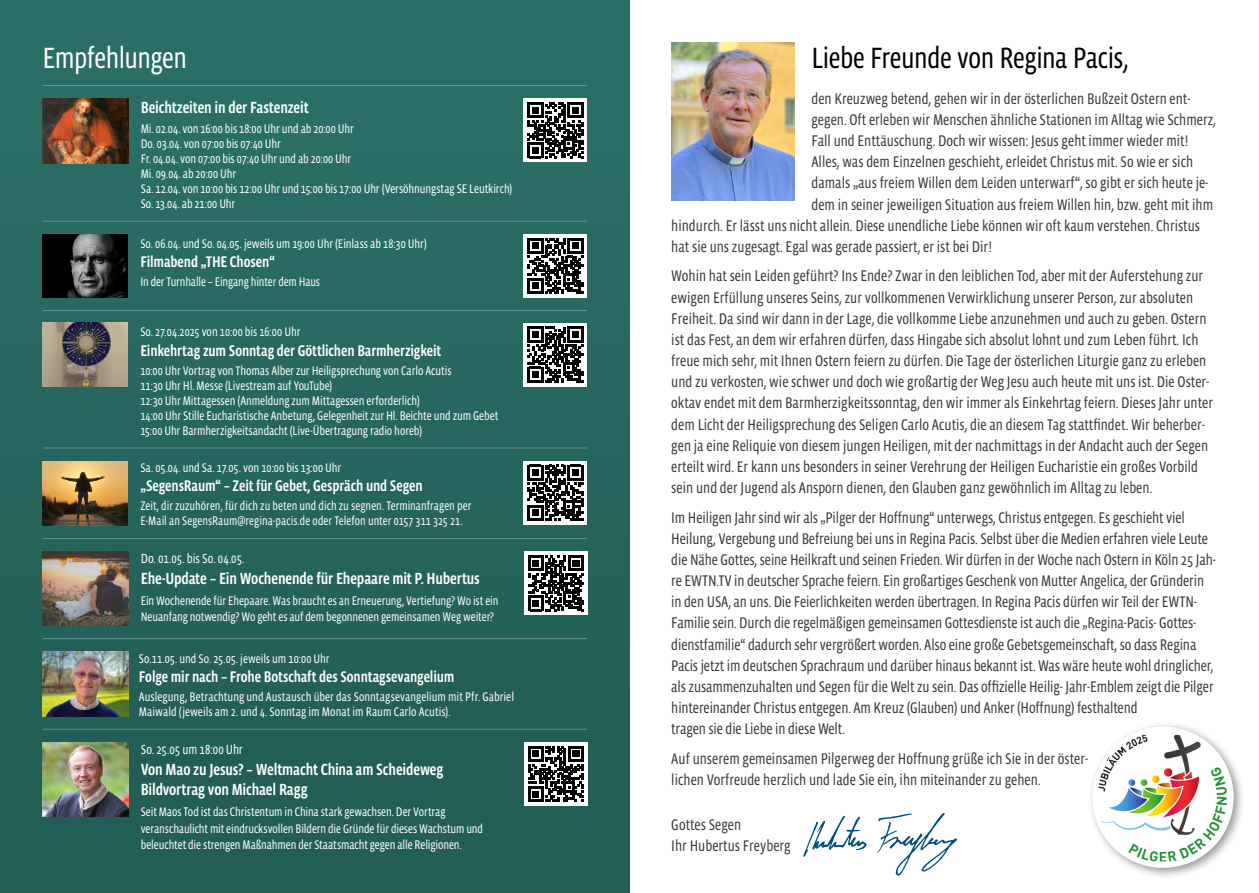
<style>
.page{position:relative;width:1259px;height:893px;background:#fff}
.page>*{position:absolute;margin:0;border:0;box-sizing:border-box;transform-origin:0 0}
.t1{font:30px "Vista Sans Nar OTCE";letter-spacing:-.015em;color:#000}
.t2{font:30px "Vista Sans Nar OTCE";letter-spacing:-.02em;color:#fff}
.Absatzformat_1{font:500 16.5px "Vista Sans Nar OTCE";letter-spacing:-.01em;color:#fff}
.t3{font:15.75px/21.1px "Vista Sans Nar OTCE";color:#3b3b3a}
.Absatzformat_1-2{font:500 15.75px "Vista Sans Nar OTCE";letter-spacing:-.01em;color:#fff}
.Absatzformat_1-3{font:13.5px "Vista Sans Nar OTCE";letter-spacing:-.005em;color:#fff}
.Absatzformat_1-4{font:12.75px/15px "Vista Sans Nar OTCE";letter-spacing:-.005em;color:#fff}
</style>
<div class="page">
<div style="left:0;top:0;width:629px;height:893px;background:#2b6e66"></div>
<div style="left:0;top:153px;width:629px;height:740px;background:#235e56"></div>
<img style="left:43px;top:99px;width:85px;height:64px">
<hr style="left:43px;top:221px;width:544px;height:1px;background:#fff">
<hr style="left:43px;top:85px;width:544px;height:1px;background:#fff">
<hr style="left:43px;top:310px;width:544px;height:1px;background:#fff">
<hr style="left:43px;top:448px;width:544px;height:1px;background:#fff">
<hr style="left:43px;top:538px;width:544px;height:1px;background:#fff">
<hr style="left:43px;top:638px;width:544px;height:1px;background:#fff">
<hr style="left:43px;top:729px;width:544px;height:1px;background:#fff">
<div style="left:524px;top:461px;width:63px;height:63px;background:#fff"></div>
<svg style="left:527px;top:465px;width:56px;height:56px"></svg>
<img style="left:43px;top:461px;width:85px;height:64px">
<div style="left:524px;top:552px;width:63px;height:63px;background:#fff"></div>
<svg style="left:528px;top:555px;width:56px;height:56px"></svg>
<img style="left:43px;top:552px;width:85px;height:73px">
<div style="left:524px;top:742px;width:63px;height:63px;background:#fff"></div>
<svg style="left:528px;top:746px;width:56px;height:56px"></svg>
<img style="left:43px;top:742px;width:85px;height:74px">
<img style="left:671px;top:43px;width:123px;height:157px">
<svg style="left:803px;top:816px;width:63px;height:41px"></svg>
<svg style="left:877px;top:813px;width:80px;height:63px"></svg>
<div style="left:524px;top:234px;width:63px;height:63px;background:#fff"></div>
<svg style="left:527px;top:238px;width:56px;height:56px"></svg>
<img style="left:43px;top:234px;width:85px;height:63px">
<div style="left:524px;top:323px;width:63px;height:63px;background:linear-gradient(to right,#fff,#fff)"></div>
<svg style="left:527px;top:327px;width:56px;height:55px;background:#555"></svg>
<img style="left:43px;top:323px;width:85px;height:63px">
<img style="left:43px;top:652px;width:85px;height:64px">
<div style="left:1086px;top:721px;width:159px;height:159px;background:#000;opacity:.4"></div>
<div style="left:1092px;top:727px;width:141px;height:141px;background:#fff;border-radius:50%"></div>
<img style="left:1226px;top:827px;width:1px;height:23px">
<img style="left:1098px;top:735px;width:128px;height:126px">
<div style="left:524px;top:99px;width:63px;height:63px;background:#fff"></div>
<svg style="left:527px;top:102px;width:56px;height:56px"></svg>
<p class="t2" style="left:43px;top:41px;width:146px">Empfehlungen</p>
<p class="Absatzformat_1" style="left:141px;top:98px;width:169px">Beichtzeiten in der Fastenzeit</p>
<p class="Absatzformat_1-4" style="left:141px;top:122px;width:373px">Mi. 02.04. von 16:00 bis 18:00 Uhr und ab 20:00 Uhr<br>Do. 03.04. von 07:00 bis 07:40 Uhr<br>Fr. 04.04. von 07:00 bis 07:40 Uhr und ab 20:00 Uhr<br>Mi. 09.04. ab 20:00 Uhr<br>Sa. 12.04. von 10:00 bis 12:00 Uhr und 15:00 bis 17:00 Uhr (Versöhnungstag SE Leutkirch)<br>So. 13.04. ab 21:00 Uhr</p>
<p class="Absatzformat_1-4" style="left:140px;top:236px;width:288px">So. 06.04. und So. 04.05. jeweils um 19:00 Uhr (Einlass ab 18:30 Uhr)</p>
<p class="Absatzformat_1-2" style="left:140px;top:253px;width:136px">Filmabend „THE Chosen“</p>
<p class="Absatzformat_1-4" style="left:140px;top:274px;width:181px">In der Turnhalle – Eingang hinter dem Haus</p>
<p class="Absatzformat_1-4" style="left:140px;top:324px;width:162px">So. 27.04.2025 von 10:00 bis 16:00 Uhr</p>
<p class="Absatzformat_1-2" style="left:140px;top:341px;width:302px">Einkehrtag zum Sonntag der Göttlichen Barmherzigkeit</p>
<p class="Absatzformat_1-4" style="left:140px;top:363px;width:359px">10:00 Uhr Vortrag von Thomas Alber zur Heiligsprechung von Carlo Acutis<br>11:30 Uhr Hl. Messe (Livestream auf YouTube)<br>12:30 Uhr Mittagessen (Anmeldung zum Mittagessen erforderlich)<br>14:00 Uhr Stille Eucharistische Anbetung, Gelegenheit zur Hl. Beichte und zum Gebet 15:00 Uhr Barmherzigkeitsandacht (Live-Übertragung radio horeb)</p>
<p class="Absatzformat_1-4" style="left:140px;top:460px;width:202px">Sa. 05.04. und Sa. 17.05. von 10:00 bis 13:00 Uhr</p>
<p class="Absatzformat_1-2" style="left:140px;top:477px;width:284px">„SegensRaum“ – Zeit für Gebet, Gespräch und Segen</p>
<p class="Absatzformat_1-4" style="left:140px;top:499px;width:332px">Zeit, dir zuzuhören, für dich zu beten und dich zu segnen. Terminanfragen per<br>E-Mail an SegensRaum@regina-pacis.de oder Telefon unter 0157 311 325 21.</p>
<p class="Absatzformat_1-3" style="left:141px;top:551px;width:105px">Do. 01.05. bis So. 04.05.</p>
<p class="Absatzformat_1" style="left:141px;top:569px;width:341px">Ehe-Update – Ein Wochenende für Ehepaare mit P. Hubertus</p>
<p class="Absatzformat_1-4" style="left:141px;top:592px;width:359px;line-height:16.5px">Ein Wochenende für Ehepaare. Was braucht es an Erneuerung, Vertiefung? Wo ist ein<br>Neuanfang notwendig? Wo geht es auf dem begonnenen gemeinsamen Weg weiter?</p>
<p class="Absatzformat_1-4" style="left:139px;top:651px;width:192px">So.11.05. und So. 25.05. jeweils um 10:00 Uhr</p>
<p class="Absatzformat_1-2" style="left:139px;top:667px;width:317px">Folge mir nach – Frohe Botschaft des Sonntagsevangelium</p>
<p class="Absatzformat_1-4" style="left:139px;top:689px;width:376px">Auslegung, Betrachtung und Austausch über das Sonntagsevangelium mit Pfr. Gabriel<br>Maiwald (jeweils am 2. und 4. Sonntag im Monat im Raum Carlo Acutis).</p>
<p class="Absatzformat_1-3" style="left:141px;top:742px;width:104px">So. 25.05 um 18:00 Uhr</p>
<p class="Absatzformat_1" style="left:141px;top:760px;width:304px">Von Mao zu Jesus? – Weltmacht China am Scheideweg</p>
<p class="Absatzformat_1" style="left:141px;top:780px;width:168px">Bildvortrag von Michael Ragg</p>
<p class="Absatzformat_1-4" style="left:141px;top:803px;width:344px;line-height:16.5px">Seit Maos Tod ist das Christentum in China stark gewachsen. Der Vortrag veranschaulicht mit eindrucksvollen Bildern die Gründe für dieses Wachstum und beleuchtet die strengen Maßnahmen der Staatsmacht gegen alle Religionen.</p>
<p class="t1" style="left:811px;top:41px;width:319px">Liebe Freunde von Regina Pacis,</p>
<p class="t3" style="left:811px;top:88px;width:380px">den Kreuzweg betend, gehen wir in der österlichen Bußzeit Ostern ent-</p>
<p class="t3" style="left:811px;top:109px;width:406px">gegen. Oft erleben wir Menschen ähnliche Stationen im Alltag wie Schmerz,</p>
<p class="t3" style="left:811px;top:130px;width:378px">Fall und Enttäuschung. Doch wir wissen: Jesus geht immer wieder mit!</p>
<p class="t3" style="left:811px;top:151px;width:383px">Alles, was dem Einzelnen geschieht, erleidet Christus mit. So wie er sich</p>
<p class="t3" style="left:811px;top:172px;width:398px">damals „aus freiem Willen dem Leiden unterwarf“, so gibt er sich heute je-</p>
<p class="t3" style="left:811px;top:193px;width:403px">dem in seiner jeweiligen Situation aus freiem Willen hin, bzw. geht mit ihm</p>
<p class="t3" style="left:671px;top:215px;width:530px">hindurch. Er lässt uns nicht allein. Diese unendliche Liebe können wir oft kaum verstehen. Christus</p>
<p class="t3" style="left:671px;top:236px;width:322px">hat sie uns zugesagt. Egal was gerade passiert, er ist bei Dir!</p>
<p class="t3" style="left:671px;top:265px;width:543px">Wohin hat sein Leiden geführt? Ins Ende? Zwar in den leiblichen Tod, aber mit der Auferstehung zur ewigen Erfüllung unseres Seins, zur vollkommenen Verwirklichung unserer Person, zur absoluten Freiheit. Da sind wir dann in der Lage, die vollkomme Liebe anzunehmen und auch zu geben. Ostern ist das Fest, an dem wir erfahren dürfen, dass Hingabe sich absolut lohnt und zum Leben führt. Ich freue mich sehr, mit Ihnen Ostern feiern zu dürfen. Die Tage der österlichen Liturgie ganz zu erleben und zu verkosten, wie schwer und doch wie großartig der Weg Jesu auch heute mit uns ist. Die Oster&shy;oktav endet mit dem Barmherzigkeitssonntag, den wir immer als Einkehrtag feiern. Dieses Jahr unter dem Licht der Heiligsprechung des Seligen Carlo Acutis, die an diesem Tag stattfindet. Wir beherber&shy;gen ja eine Reliquie von diesem jungen Heiligen, mit der nachmittags in der Andacht auch der Segen erteilt wird. Er kann uns besonders in seiner Verehrung der Heiligen Eucharistie ein großes Vorbild sein und der Jugend als Ansporn dienen, den Glauben ganz gewöhnlich im Alltag zu leben.</p>
<p class="t3" style="left:671px;top:507px;width:546px">Im Heiligen Jahr sind wir als „Pilger der Hoffnung“ unterwegs, Christus entgegen. Es geschieht viel Heilung, Vergebung und Befreiung bei uns in Regina Pacis. Selbst über die Medien erfahren viele Leute die Nähe Gottes, seine Heilkraft und seinen Frieden. Wir dürfen in der Woche nach Ostern in Köln 25 Jah&shy;re EWTN.TV in deutscher Sprache feiern. Ein großartiges Geschenk von Mutter Angelica, der Gründerin in den USA, an uns. Die Feierlichkeiten werden übertragen. In Regina Pacis dürfen wir Teil der EWTN-Familie sein. Durch die regelmäßigen gemeinsamen Gottesdienste ist auch die „Regina-Pacis- Gottes&shy;dienstfamilie“ dadurch sehr vergrößert worden. Also eine große Gebetsgemeinschaft, so dass Regina Pacis jetzt im deutschen Sprachraum und darüber hinaus bekannt ist. Was wäre heute wohl dringlicher, als zusammenzuhalten und Segen für die Welt zu sein. Das offizielle Heilig- Jahr-Emblem zeigt die Pilger hintereinander Christus entgegen. Am Kreuz (Glauben) und Anker (Hoffnung) festhaltend<br>tragen sie die Liebe in diese Welt.</p>
<p class="t3" style="left:671px;top:748px;width:418px">Auf unserem gemeinsamen Pilgerweg der Hoffnung grüße ich Sie in der öster&shy;lichen Vorfreude herzlich und lade Sie ein, ihn miteinander zu gehen.</p>
<p class="t3" style="left:671px;top:814px;width:121px">Gottes Segen<br>Ihr Hubertus Freyberg</p>
</div>
